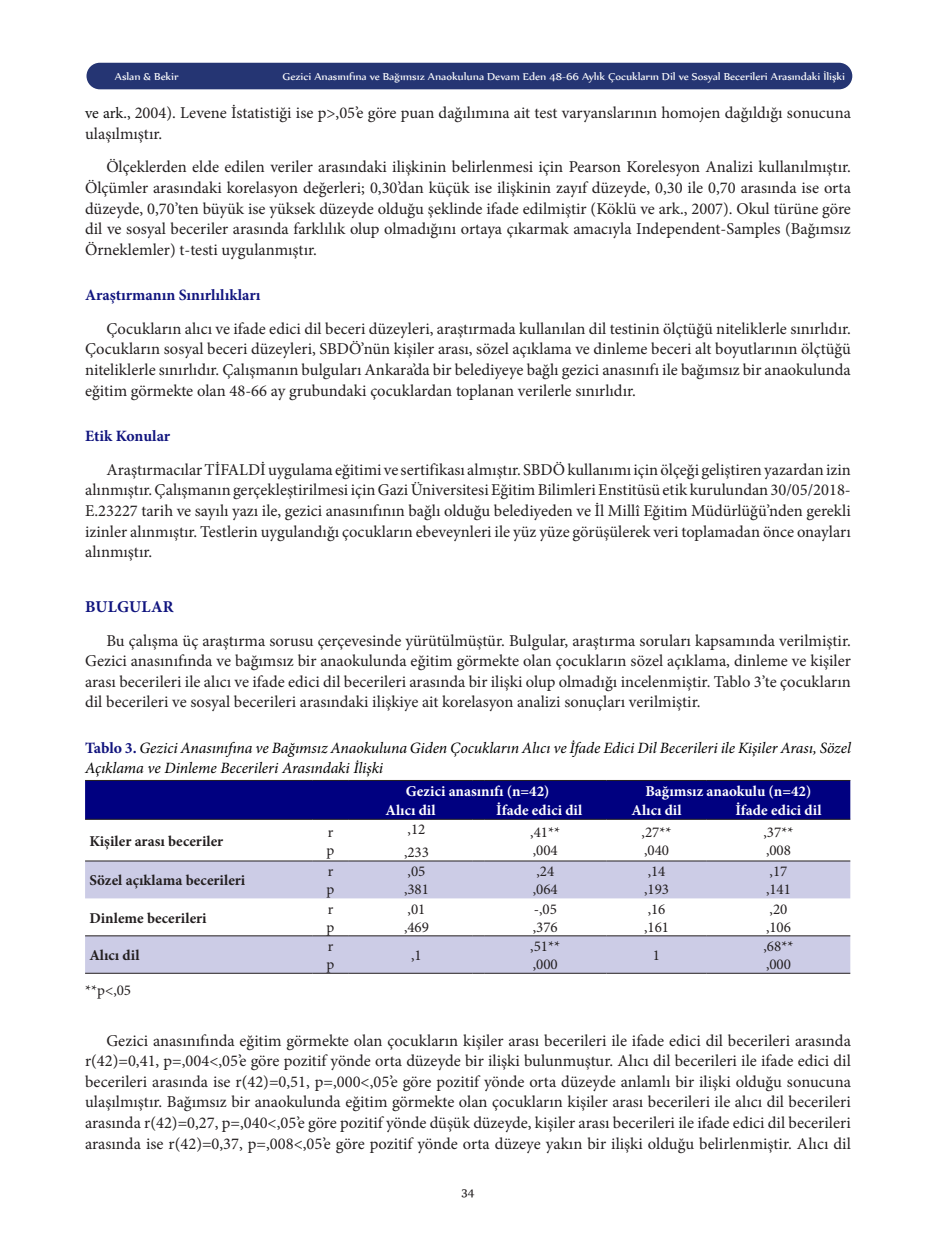
<style>
.page{position:relative;width:936px;height:1255px;background:#fff}
.page>*{position:absolute;margin:0;border:0;box-sizing:border-box;transform-origin:0 0}
.Mnormal{font:16.5px/20.5px "Minion Pro";color:#231f20;text-align:justify}
.t1{font:700 16.5px "Minion Pro";letter-spacing:.01em;color:#10147e}
.TableH{font:italic 15.75px/20px "Minion Pro";letter-spacing:-.005em;color:#000}
.t2{font:700 15.75px "Minion Pro";color:#10147e}
.Tabletxt{font:15px "Minion Pro";color:#231f20}
.Tabletxt-2{font:700 15px "Minion Pro";color:#fff}
.Tabletxt-3{font:700 15px "Minion Pro";color:#231f20}
.t3{font:13.5px "Nyala";color:#231f20}
.t4{font:12px "Nyala";color:#fff;scale:1.08 1}
.s1{font-size:15.75px;color:#111}
.s2{font-weight:700;font-style:normal;color:#10137d}
</style>
<div class="page">
<div style="left:86px;top:63px;width:766px;height:26px;background:#253573;border-radius:13px"></div>
<svg style="left:85px;top:861px;width:765px;height:112px;fill:#cccce6"></svg>
<div style="left:85px;top:780px;width:765px;height:39px;background:#000080"></div>
<hr style="left:484px;top:818px;width:122px;height:1px;background:#231f20">
<hr style="left:606px;top:818px;width:100px;height:1px;background:#231f20">
<hr style="left:706px;top:818px;width:144px;height:1px;background:#231f20">
<hr style="left:85px;top:860px;width:227px;height:1px;background:#231f20">
<hr style="left:312px;top:860px;width:37px;height:1px;background:#231f20">
<hr style="left:349px;top:860px;width:123px;height:1px;background:#231f20">
<svg style="left:472px;top:860px;width:12px;height:1px"></svg>
<hr style="left:484px;top:860px;width:122px;height:1px;background:#231f20">
<hr style="left:606px;top:860px;width:100px;height:1px;background:#231f20">
<hr style="left:706px;top:860px;width:144px;height:1px;background:#231f20">
<hr style="left:85px;top:935px;width:227px;height:1px;background:#231f20">
<hr style="left:312px;top:935px;width:37px;height:1px;background:#231f20">
<hr style="left:349px;top:935px;width:123px;height:1px;background:#231f20">
<svg style="left:472px;top:935px;width:12px;height:1px"></svg>
<hr style="left:484px;top:935px;width:122px;height:1px;background:#231f20">
<hr style="left:606px;top:935px;width:100px;height:1px;background:#231f20">
<hr style="left:706px;top:935px;width:144px;height:1px;background:#231f20">
<hr style="left:85px;top:973px;width:227px;height:1px;background:#231f20">
<hr style="left:312px;top:973px;width:37px;height:1px;background:#231f20">
<hr style="left:349px;top:973px;width:123px;height:1px;background:#231f20">
<svg style="left:472px;top:973px;width:12px;height:1px"></svg>
<hr style="left:484px;top:973px;width:122px;height:1px;background:#231f20">
<hr style="left:606px;top:973px;width:100px;height:1px;background:#231f20">
<hr style="left:706px;top:973px;width:144px;height:1px;background:#231f20">
<p class="t4" style="left:115px;top:69px;width:60px">Aslan &amp; Bekir</p>
<p class="t4" style="left:282px;top:69px;width:522px">Gezici Anasınıfına ve Bağımsız Anaokuluna Devam Eden 48-66 Aylık Çocukların Dil ve Sosyal Becerileri Arasındaki İlişki</p>
<p class="Mnormal" style="left:85px;top:103px;width:767px"><span class="s1">ve ark.,</span> 2004). Levene İstatistiği ise p&gt;,05’e göre puan dağılımına ait test varyanslarının homojen dağıldığı sonucuna ulaşılmıştır.</p>
<p class="Mnormal" style="left:85px;top:157px;width:767px;text-indent:21px">Ölçeklerden elde edilen veriler arasındaki ilişkinin belirlenmesi için Pearson Korelesyon Analizi kullanılmıştır.<br>Ölçümler arasındaki korelasyon değerleri; 0,30’dan küçük ise ilişkinin zayıf düzeyde, 0,30 ile 0,70 arasında ise orta düzeyde, 0,70’ten büyük ise yüksek düzeyde olduğu şeklinde ifade edilmiştir (Köklü ve ark., 2007). Okul türüne göre dil ve sosyal beceriler arasında farklılık olup olmadığını ortaya çıkarmak amacıyla Independent-Samples (Bağımsız Örneklemler) t-testi uygulanmıştır.</p>
<h3 class="t2" style="left:85px;top:284px;width:177px">Araştırmanın Sınırlılıkları</h3>
<p class="Mnormal" style="left:85px;top:318px;width:767px;text-indent:21px">Çocukların alıcı ve ifade edici dil beceri düzeyleri, araştırmada kullanılan dil testinin ölçtüğü niteliklerle sınırlıdır.<br>Çocukların sosyal beceri düzeyleri, SBDÖ’nün kişiler arası, sözel açıklama ve dinleme beceri alt boyutlarının ölçtüğü niteliklerle sınırlıdır. Çalışmanın bulguları Ankara’da bir belediyeye bağlı gezici anasınıfı ile bağımsız bir anaokulunda eğitim görmekte olan 48-66 ay grubundaki çocuklardan toplanan verilerle sınırlıdır.</p>
<h3 class="t2" style="left:85px;top:425px;width:87px">Etik Konular</h3>
<p class="Mnormal" style="left:85px;top:459px;width:767px;text-indent:21px">Araştırmacılar TİFALDİ uygulama eğitimi ve sertifikası almıştır. SBDÖ kullanımı için ölçeği geliştiren yazardan izin alınmıştır. Çalışmanın gerçekleştirilmesi için Gazi Üniversitesi Eğitim Bilimleri Enstitüsü etik kurulundan 30/05/2018- E.23227 tarih ve sayılı yazı ile, gezici anasınıfının bağlı olduğu belediyeden ve İl Millî Eğitim Müdürlüğü’nden gerekli izinler alınmıştır. Testlerin uygulandığı çocukların ebeveynleri ile yüz yüze görüşülerek veri toplamadan önce onayları alınmıştır.</p>
<h2 class="t1" style="left:85px;top:595px;width:90px">BULGULAR</h2>
<p class="Mnormal" style="left:85px;top:630px;width:767px;text-indent:21px">Bu çalışma üç araştırma sorusu çerçevesinde yürütülmüştür. Bulgular, araştırma soruları kapsamında verilmiştir.<br>Gezici anasınıfında ve bağımsız bir anaokulunda eğitim görmekte olan çocukların sözel açıklama, dinleme ve kişiler arası becerileri ile alıcı ve ifade edici dil becerileri arasında bir ilişki olup olmadığı incelenmiştir. Tablo 3’te çocukların dil becerileri ve sosyal becerileri arasındaki ilişkiye ait korelasyon analizi sonuçları verilmiştir.</p>
<p class="TableH" style="left:85px;top:738px;width:767px"><span class="s2">Tablo 3.</span> Gezici Anasınıfına ve Bağımsız Anaokuluna Giden Çocukların Alıcı ve İfade Edici Dil Becerileri ile Kişiler Arası, Sözel<br>Açıklama ve Dinleme Becerileri Arasındaki İlişki</p>
<p class="Tabletxt-2" style="left:405px;top:780px;width:145px">Gezici anasınıfı (n=42)</p>
<p class="Tabletxt-2" style="left:645px;top:780px;width:167px">Bağımsız anaokulu (n=42)</p>
<p class="Tabletxt-2" style="left:385px;top:799px;width:52px">Alıcı dil</p>
<p class="Tabletxt-2" style="left:496px;top:799px;width:87px">İfade edici dil</p>
<p class="Tabletxt-2" style="left:631px;top:799px;width:52px">Alıcı dil</p>
<p class="Tabletxt-2" style="left:735px;top:799px;width:87px">İfade edici dil</p>
<p class="Tabletxt-3" style="left:89px;top:830px;width:135px">Kişiler arası beceriler</p>
<p class="Tabletxt" style="left:407px;top:819px;width:19px">,12</p>
<p class="Tabletxt" style="left:404px;top:841px;width:27px">,233</p>
<p class="Tabletxt" style="left:530px;top:821px;width:31px">,41**</p>
<p class="Tabletxt" style="left:532px;top:839px;width:27px">,004</p>
<p class="Tabletxt" style="left:641px;top:821px;width:31px">,27**</p>
<p class="Tabletxt" style="left:644px;top:839px;width:27px">,040</p>
<p class="Tabletxt" style="left:763px;top:821px;width:31px">,37**</p>
<p class="Tabletxt" style="left:766px;top:839px;width:27px">,008</p>
<p class="Tabletxt" style="left:328px;top:821px;width:7px">r</p>
<p class="Tabletxt" style="left:326px;top:839px;width:9px">p</p>
<p class="Tabletxt-3" style="left:89px;top:869px;width:157px">Sözel açıklama becerileri</p>
<p class="Tabletxt" style="left:328px;top:861px;width:7px">r</p>
<p class="Tabletxt" style="left:326px;top:879px;width:9px">p</p>
<p class="Tabletxt" style="left:407px;top:861px;width:19px">,05</p>
<p class="Tabletxt" style="left:404px;top:879px;width:27px">,381</p>
<p class="Tabletxt" style="left:536px;top:861px;width:19px">,24</p>
<p class="Tabletxt" style="left:532px;top:879px;width:27px">,064</p>
<p class="Tabletxt" style="left:647px;top:861px;width:19px">,14</p>
<p class="Tabletxt" style="left:644px;top:879px;width:27px">,193</p>
<p class="Tabletxt" style="left:769px;top:861px;width:19px">,17</p>
<p class="Tabletxt" style="left:766px;top:879px;width:27px">,141</p>
<p class="Tabletxt-3" style="left:89px;top:907px;width:119px">Dinleme becerileri</p>
<p class="Tabletxt" style="left:328px;top:898px;width:7px">r</p>
<p class="Tabletxt" style="left:326px;top:916px;width:9px">p</p>
<p class="Tabletxt" style="left:407px;top:898px;width:19px">,01</p>
<p class="Tabletxt" style="left:404px;top:916px;width:27px">,469</p>
<p class="Tabletxt" style="left:533px;top:898px;width:25px">-,05</p>
<p class="Tabletxt" style="left:532px;top:916px;width:27px">,376</p>
<p class="Tabletxt" style="left:647px;top:898px;width:19px">,16</p>
<p class="Tabletxt" style="left:644px;top:916px;width:27px">,161</p>
<p class="Tabletxt" style="left:769px;top:898px;width:19px">,20</p>
<p class="Tabletxt" style="left:766px;top:916px;width:27px">,106</p>
<p class="Tabletxt-3" style="left:89px;top:944px;width:52px">Alıcı dil</p>
<p class="Tabletxt" style="left:328px;top:936px;width:7px">r</p>
<p class="Tabletxt" style="left:326px;top:954px;width:9px">p</p>
<p class="Tabletxt" style="left:411px;top:945px;width:12px">,1</p>
<p class="Tabletxt" style="left:530px;top:936px;width:31px">,51**</p>
<p class="Tabletxt" style="left:532px;top:954px;width:27px">,000</p>
<p class="Tabletxt" style="left:653px;top:945px;width:9px">1</p>
<p class="Tabletxt" style="left:763px;top:936px;width:31px">,68**</p>
<p class="Tabletxt" style="left:766px;top:954px;width:27px">,000</p>
<p class="Tabletxt" style="left:85px;top:980px;width:48px">**p&lt;,05</p>
<p class="Mnormal" style="left:85px;top:1029px;width:767px;text-indent:21px">Gezici anasınıfında eğitim görmekte olan çocukların kişiler arası becerileri ile ifade edici dil becerileri arasında r(42)=0,41, p=,004&lt;,05’e göre pozitif yönde orta düzeyde bir ilişki bulunmuştur. Alıcı dil becerileri ile ifade edici dil becerileri arasında ise r(42)=0,51, p=,000&lt;,05’e göre pozitif yönde orta düzeyde anlamlı bir ilişki olduğu sonucuna ulaşılmıştır. Bağımsız bir anaokulunda eğitim görmekte olan çocukların kişiler arası becerileri ile alıcı dil becerileri arasında r(42)=0,27, p=,040&lt;,05’e göre pozitif yönde düşük düzeyde, kişiler arası becerileri ile ifade edici dil becerileri arasında ise r(42)=0,37, p=,008&lt;,05’e göre pozitif yönde orta düzeye yakın bir ilişki olduğu belirlenmiştir. Alıcı dil</p>
<p class="t3" style="left:461px;top:1183px;width:14px">34</p>
</div>
